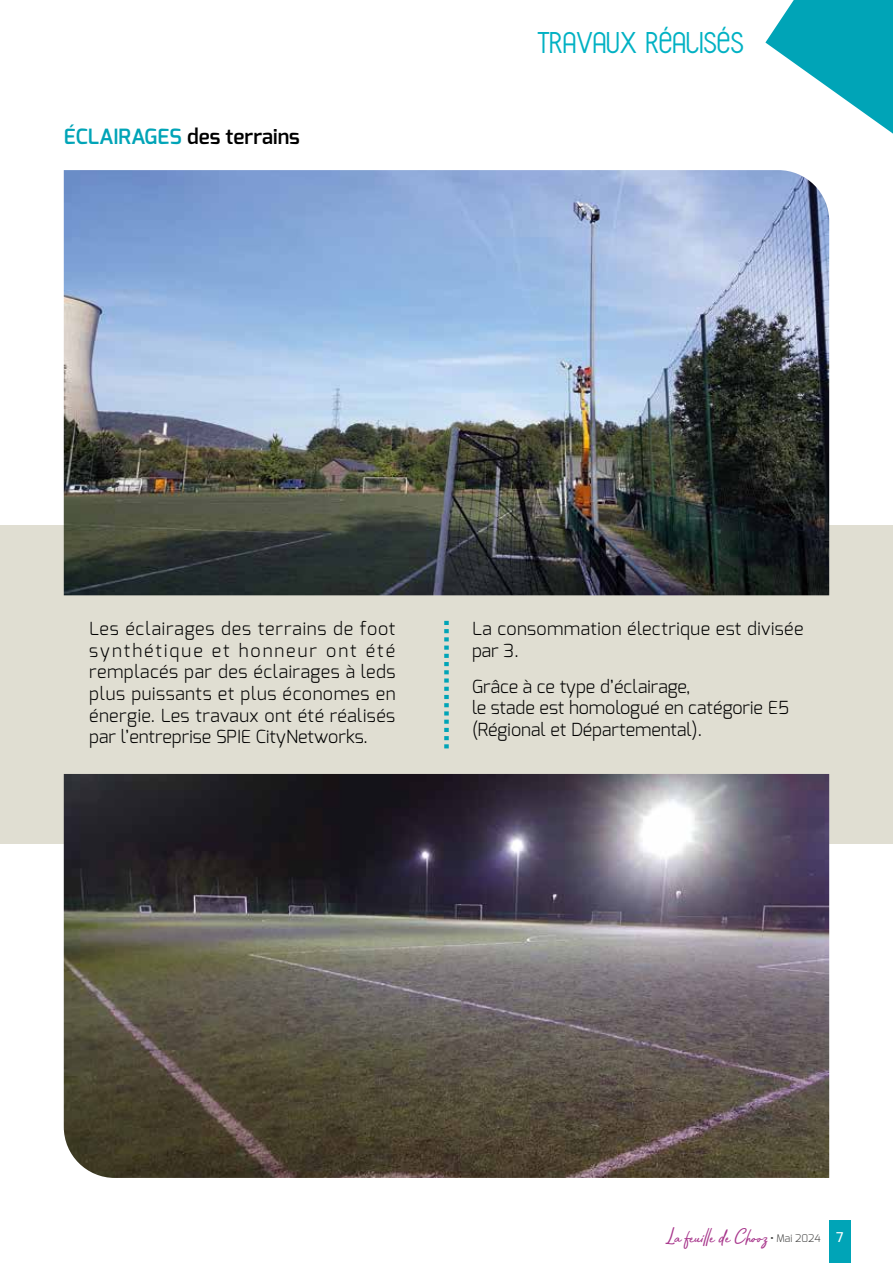
<style>
.page{position:relative;width:893px;height:1263px;background:#fff}
.page>*{position:absolute;margin:0;border:0;box-sizing:border-box;transform-origin:0 0}
.t1{font:30px "Franks";color:#00b1c3}
.t2{font:21px "Bahagia";color:#a7358b}
.t3{font:600 21px "Exo";color:#000}
.t4{font:300 18px/21.6px "Exo";color:#000;text-align:justify}
.t5{font:300 18px/21.6px "Exo";letter-spacing:.02em;color:#000}
.s1{color:#00a4b7}
.s2{font-family:"Exo";font-weight:700;font-size:10.5px;color:#4a4a49}
.s3{font-family:"Exo";font-weight:300;font-size:10.5px;color:#4a4a49}
.s4{font-family:"Exo";font-weight:500;font-size:13.5px;color:#fff}
</style>
<div class="page">
<div style="left:0;top:525px;width:893px;height:319px;background:#e0ded2"></div>
<div style="left:829px;top:1220px;width:21px;height:43px;background:#00a4b7"></div>
<img style="left:64px;top:170px;width:765px;height:425px">
<img style="left:64px;top:774px;width:765px;height:404px">
<svg style="left:765px;top:0;width:128px;height:134px"></svg>
<svg style="left:444px;top:621px;width:5px;height:127px"></svg>
<p class="t3" style="left:64px;top:123px;width:237px"><span class="s1">ÉCLAIRAGES</span> des terrains</p>
<h1 class="t1" style="left:537px;top:27px;width:209px">TRAVAUX RÉALISÉS</h1>
<p class="t4" style="left:89px;top:618px;width:308px">Les éclairages des terrains de foot synthétique et honneur ont été remplacés par des éclairages à leds plus puissants et plus économes en énergie. Les travaux ont été réalisés par l’entreprise SPIE CityNetworks.</p>
<p class="t5" style="left:472px;top:618px;width:333px">La consommation électrique est divisée par 3.</p>
<p class="t4" style="left:472px;top:675px;width:319px;text-align:left">Grâce à ce type d’éclairage,<br>le stade est homologué en catégorie E5 (Régional et Départemental).</p>
<p class="t2" style="left:666px;top:1222px;width:179px">La feuille de Chooz <span class="s2">•</span> <span class="s3">Mai 2024</span> <span class="s4">7</span></p>
</div>
